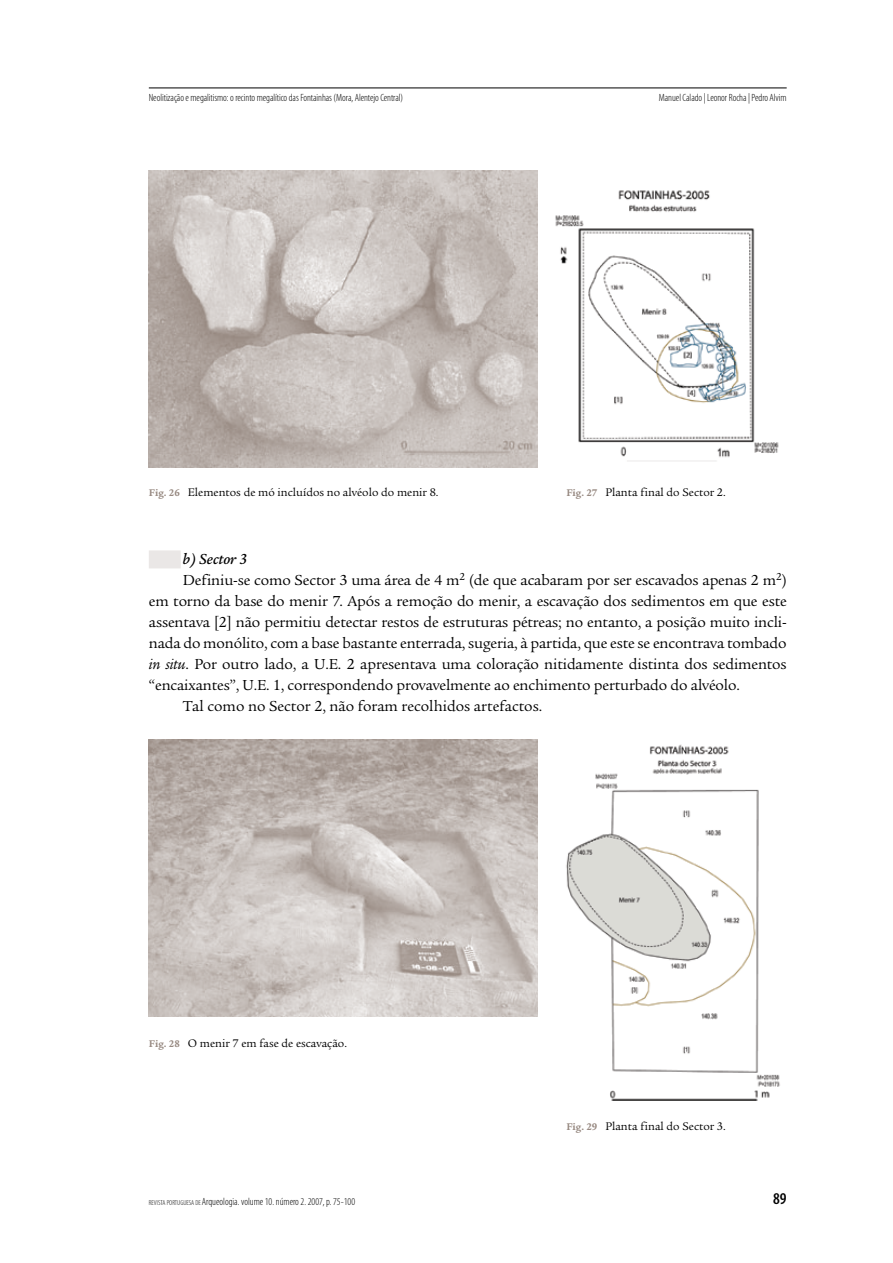
<style>
.page{position:relative;width:893px;height:1263px;background:#fff}
.page>*{position:absolute;margin:0;border:0;box-sizing:border-box;transform-origin:0 0}
.t1{font:600 condensed 16.5px "Myriad Pro";color:#000}
.t2{font:15.75px "Legacy Serif";letter-spacing:-.01em;color:#000}
.t3{font:italic 500 15.75px "Legacy Serif";letter-spacing:-.005em;color:#000}
.t4{font:12px "Legacy Serif";color:#000}
.t5{font:300 condensed 10.5px "Myriad Pro";letter-spacing:-.005em;color:#000}
.s1{font-weight:700;font-size:10.5px;color:#978981}
.s2{font-style:italic}
.s3{font-size:7.2px}
</style>
<div class="page">
<hr style="left:149px;top:88px;width:638px;height:1px;background:#000">
<div style="left:149px;top:550px;width:32px;height:18px;background:#eae7e6"></div>
<img style="left:149px;top:170px;width:388px;height:297px">
<img style="left:555px;top:190px;width:224px;height:272px">
<img style="left:149px;top:740px;width:388px;height:277px">
<img style="left:566px;top:744px;width:214px;height:357px">
<p class="t5" style="left:149px;top:92px;width:256px">Neolitização e megalitismo: o recinto megalítico das Fontainhas (Mora, Alentejo Central)</p>
<p class="t5" style="left:659px;top:92px;width:129px">Manuel Calado | Leonor Rocha | Pedro Alvim</p>
<p class="t4" style="left:149px;top:485px;width:291px"><span class="s1">Fig. 26</span> Elementos de mó incluídos no alvéolo do menir 8.</p>
<p class="t4" style="left:566px;top:485px;width:161px"><span class="s1">Fig. 27</span> Planta final do Sector 2.</p>
<p class="t3" style="left:183px;top:550px;width:66px">b) Sector 3</p>
<p class="t2" style="left:183px;top:571px;width:605px">Definiu-se como Sector 3 uma área de 4 m<sup>2</sup> (de que acabaram por ser escavados apenas 2 m<sup>2</sup>)</p>
<p class="t2" style="left:149px;top:592px;width:639px">em torno da base do menir 7. Após a remoção do menir, a escavação dos sedimentos em que este</p>
<p class="t2" style="left:149px;top:613px;width:639px">assentava [2] não permitiu detectar restos de estruturas pétreas; no entanto, a posição muito incli-</p>
<p class="t2" style="left:149px;top:634px;width:639px">nada do monólito, com a base bastante enterrada, sugeria, à partida, que este se encontrava tombado</p>
<p class="t2" style="left:149px;top:655px;width:639px"><span class="s2">in situ</span>. Por outro lado, a U.E. 2 apresentava uma coloração nitidamente distinta dos sedimentos</p>
<p class="t2" style="left:149px;top:676px;width:593px">“encaixantes”, U.E. 1, correspondendo provavelmente ao enchimento perturbado do alvéolo.</p>
<p class="t2" style="left:183px;top:697px;width:361px">Tal como no Sector 2, não foram recolhidos artefactos.</p>
<p class="t4" style="left:149px;top:1037px;width:200px"><span class="s1">Fig. 28</span> O menir 7 em fase de escavação.</p>
<p class="t4" style="left:566px;top:1119px;width:161px"><span class="s1">Fig. 29</span> Planta final do Sector 3.</p>
<p class="t5" style="left:149px;top:1195px;width:208px"><span class="s3">REVISTA PORTUGUESA DE</span> Arqueologia. volume 10. número 2. 2007, p. 75-100</p>
<p class="t1" style="left:773px;top:1188px;width:15px">89</p>
</div>
